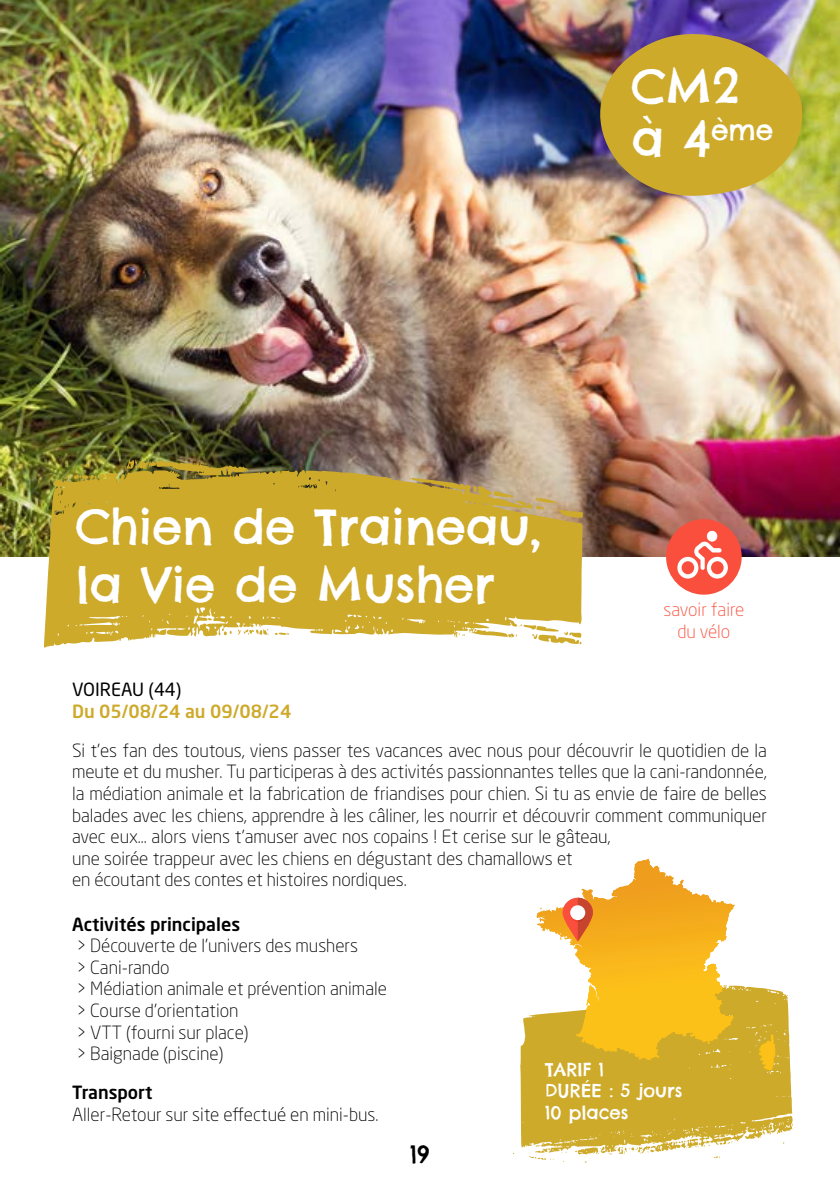
<style>
.page{position:relative;width:840px;height:1191px;background:#fff}
.page>*{position:absolute;margin:0;border:0;box-sizing:border-box;transform-origin:0 0}
.t1{font:48px/57.6px "Chelsea Market";color:#fff}
.t2{font:28px "Chelsea Market";color:#fff}
.t3{font:24px "Chelsea Market";color:#000}
.t4{font:300 18px/21.6px "Neo Sans Std";letter-spacing:-.005em;color:#000}
.t5{font:500 18px "Neo Sans Std";color:#000}
.t6{font:18px/21.6px "Chelsea Market";color:#fff}
.t7{font:500 18px "Neo Sans Std";color:#ceaa2b}
.t8{font:300 18px/21.6px "Neo Sans Std";color:#fa4f3d;text-align:center}
.t9{font:18px "Neo Sans Std";color:#000}
.s1{font-size:48px}
</style>
<div class="page">
<svg style="left:520px;top:985px;width:272px;height:168px;background:#dcb73f"></svg>
<svg style="left:719px;top:1139px;width:16px;height:6px"></svg>
<svg style="left:672px;top:1138px;width:37px;height:10px"></svg>
<svg style="left:574px;top:1147px;width:26px;height:7px"></svg>
<svg style="left:608px;top:1143px;width:46px;height:11px"></svg>
<svg style="left:529px;top:1145px;width:25px;height:15px"></svg>
<img style="left:0;top:0;width:839px;height:556px">
<svg style="left:758px;top:1034px;width:12px;height:30px"></svg>
<img style="left:558px;top:12px;width:247px;height:188px">
<svg style="left:44px;top:459px;width:538px;height:188px;background:#c9ab3f"></svg>
<svg style="left:472px;top:485px;width:4px;height:7px"></svg>
<svg style="left:492px;top:491px;width:90px;height:27px;background:#c6aa6e"></svg>
<svg style="left:201px;top:462px;width:5px;height:3px"></svg>
<svg style="left:193px;top:472px;width:4px;height:7px"></svg>
<svg style="left:124px;top:459px;width:25px;height:10px"></svg>
<svg style="left:69px;top:463px;width:21px;height:17px"></svg>
<svg style="left:472px;top:624px;width:109px;height:20px"></svg>
<svg style="left:457px;top:632px;width:7px;height:4px"></svg>
<svg style="left:275px;top:632px;width:14px;height:3px"></svg>
<svg style="left:238px;top:628px;width:30px;height:7px"></svg>
<svg style="left:223px;top:630px;width:9px;height:5px"></svg>
<svg style="left:152px;top:634px;width:3px;height:4px"></svg>
<svg style="left:207px;top:618px;width:6px;height:2px"></svg>
<svg style="left:591px;top:962px;width:6px;height:11px"></svg>
<svg style="left:562px;top:897px;width:30px;height:44px"></svg>
<svg style="left:566px;top:859px;width:81px;height:93px"></svg>
<div style="left:570px;top:905px;width:15px;height:15px;background:#fff;border-radius:50%"></div>
<div style="left:665px;top:519px;width:76px;height:75px;background:#fa4f3d;border-radius:50%"></div>
<svg style="left:677px;top:531px;width:50px;height:47px"></svg>
<h1 class="t1" style="left:631px;top:57px;width:110px">CM2</h1>
<h2 class="t2" style="left:631px;top:111px;width:143px"><span class="s1">à 4</span>ème</h2>
<h1 class="t1" style="left:76px;top:497px;width:466px">Chien de Traineau, la Vie de Musher</h1>
<p class="t8" style="left:663px;top:599px;width:82px">savoir faire du vélo</p>
<p class="t9" style="left:72px;top:679px;width:111px">VOIREAU (44)</p>
<p class="t7" style="left:72px;top:700px;width:221px">Du 05/08/24 au 09/08/24</p>
<p class="t4" style="left:72px;top:739px;width:696px">Si t’es fan des toutous, viens passer tes vacances avec nous pour découvrir le quotidien de la meute et du musher. Tu participeras à des activités passionnantes telles que la cani-randonnée, la médiation animale et la fabrication de friandises pour chien. Si tu as envie de faire de belles balades avec les chiens, apprendre à les câliner, les nourrir et découvrir comment communiquer avec eux... alors viens t’amuser avec nos copains ! Et cerise sur le gâteau,<br>une soirée trappeur avec les chiens en dégustant des chamallows et<br>en écoutant des contes et histoires nordiques.</p>
<p class="t5" style="left:72px;top:912px;width:169px">Activités principales</p>
<p class="t4" style="left:76px;top:934px;width:312px">&gt; Découverte de l’univers des mushers<br>&gt; Cani-rando<br>&gt; Médiation animale et prévention animale &gt; Course d’orientation<br>&gt; VTT (fourni sur place)<br>&gt; Baignade (piscine)</p>
<p class="t5" style="left:72px;top:1081px;width:82px">Transport</p>
<p class="t4" style="left:72px;top:1102px;width:308px">Aller-Retour sur site effectué en mini-bus.</p>
<p class="t6" style="left:545px;top:1058px;width:139px">TARIF 1<br>DURÉE : 5 jours<br>10 places</p>
<h3 class="t3" style="left:410px;top:1138px;width:21px">19</h3>
</div>
